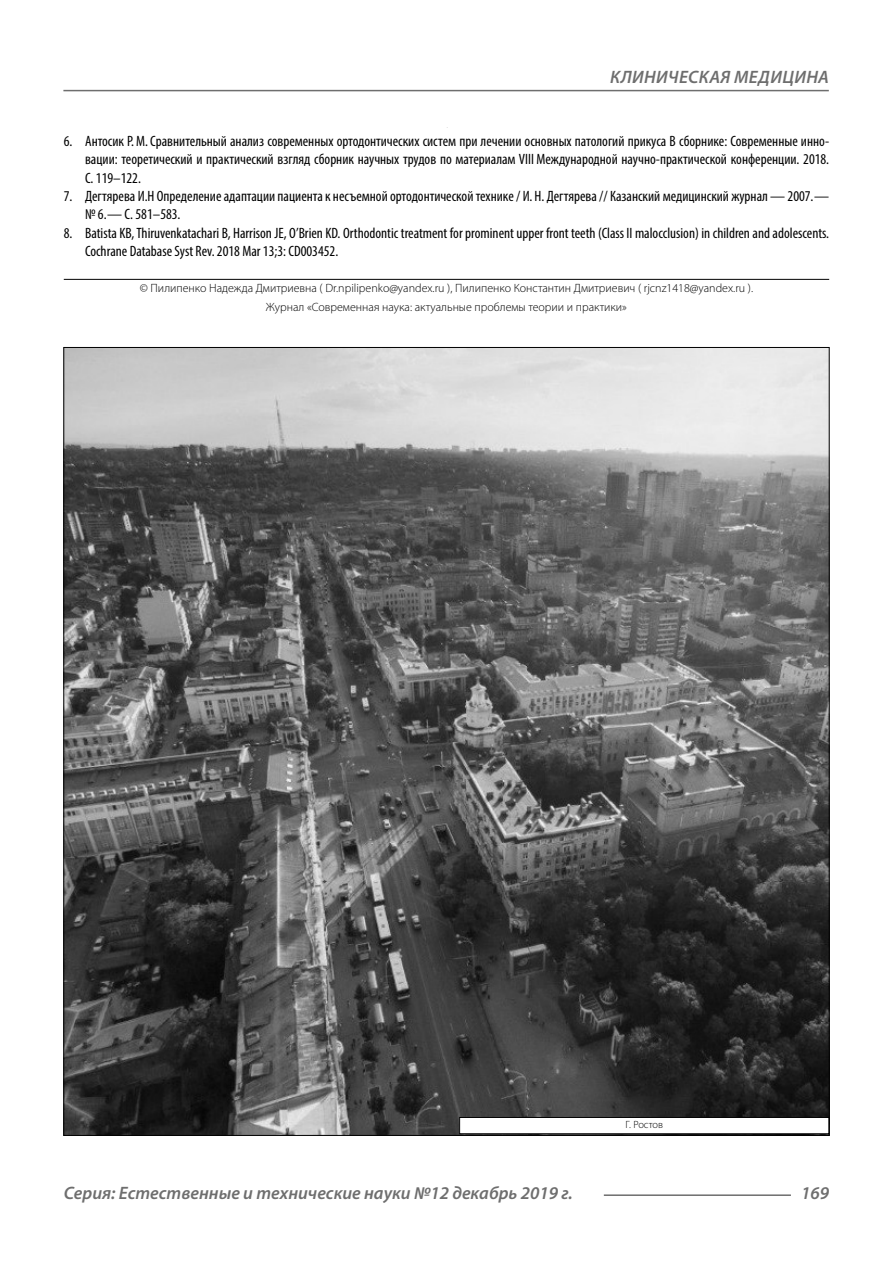
<style>
.page{position:relative;width:893px;height:1263px;background:#fff}
.page>*{position:absolute;margin:0;border:0;box-sizing:border-box;transform-origin:0 0}
.t1{font:italic 600 18px "Myriad Pro";color:#6e6e6e}
.t2{font:condensed 15px/18.3px "Myriad Pro";color:#000}
.Copy{font:300 12px/18.3px "Myriad Pro";color:#000;text-align:center}
.Author-doc{font:300 10.5px "Myriad Pro";color:#000}
</style>
<div class="page">
<hr style="left:64px;top:279px;width:765px;height:1px;background:#000">
<img style="left:65px;top:349px;width:763px;height:785px">
<div style="left:460px;top:1117px;width:369px;height:17px;background:#fff"></div>
<div style="left:459px;top:1117px;width:370px;height:17px;border:1px solid #000"></div>
<hr style="left:604px;top:1194px;width:187px;height:2px;background:#6e6e6e">
<hr style="left:63px;top:90px;width:766px;height:1px;background:#6e6e6e">
<p class="t1" style="left:610px;top:66px;width:23px">Клиническая</p>
<p class="t1" style="left:734px;top:66px;width:13px">медицина</p>
<p class="t2" style="left:85px;top:132px;width:746px;text-align:justify;text-indent:-21px">6. Антосик Р.М. Сравнительный анализ современных ортодонтических систем при лечении основных патологий прикуса В сборнике: Современные инно&shy;вации: теоретический и практический взгляд сборник научных трудов по материалам VIII Международной научно-практической конференции. 2018.<br>С. 119–122.</p>
<p class="t2" style="left:85px;top:187px;width:746px;text-indent:-21px">7. Дегтярева И.Н Определение адаптации пациента к несъемной ортодонтической технике / И. Н. Дегтярева // Казанский медицинский журнал — 2007.— № 6.— С. 581–583.</p>
<p class="t2" style="left:85px;top:223px;width:746px;text-indent:-21px">8. Batista KB, Thiruvenkatachari B, Harrison JE, O’Brien KD. Orthodontic treatment for prominent upper front teeth (Class II malocclusion) in children and adolescents.<br>Cochrane Database Syst Rev. 2018 Mar 13;3: CD003452.</p>
<p class="Copy" style="left:140px;top:279px;width:615px">© Пилипенко Надежда Дмитриевна ( Dr.npilipenko@yandex.ru ), Пилипенко Константин Дмитриевич ( rjcnz1418@yandex.ru ).<br>Журнал «Современная наука: актуальные проблемы теории и практики»</p>
<p class="Author-doc" style="left:625px;top:1118px;width:39px">Г. Ростов</p>
<p class="t1" style="left:64px;top:1182px;width:510px">Серия: Естественные и технические науки №12 декабрь 2019 г.</p>
<p class="t1" style="left:801px;top:1182px;width:30px">169</p>
</div>
